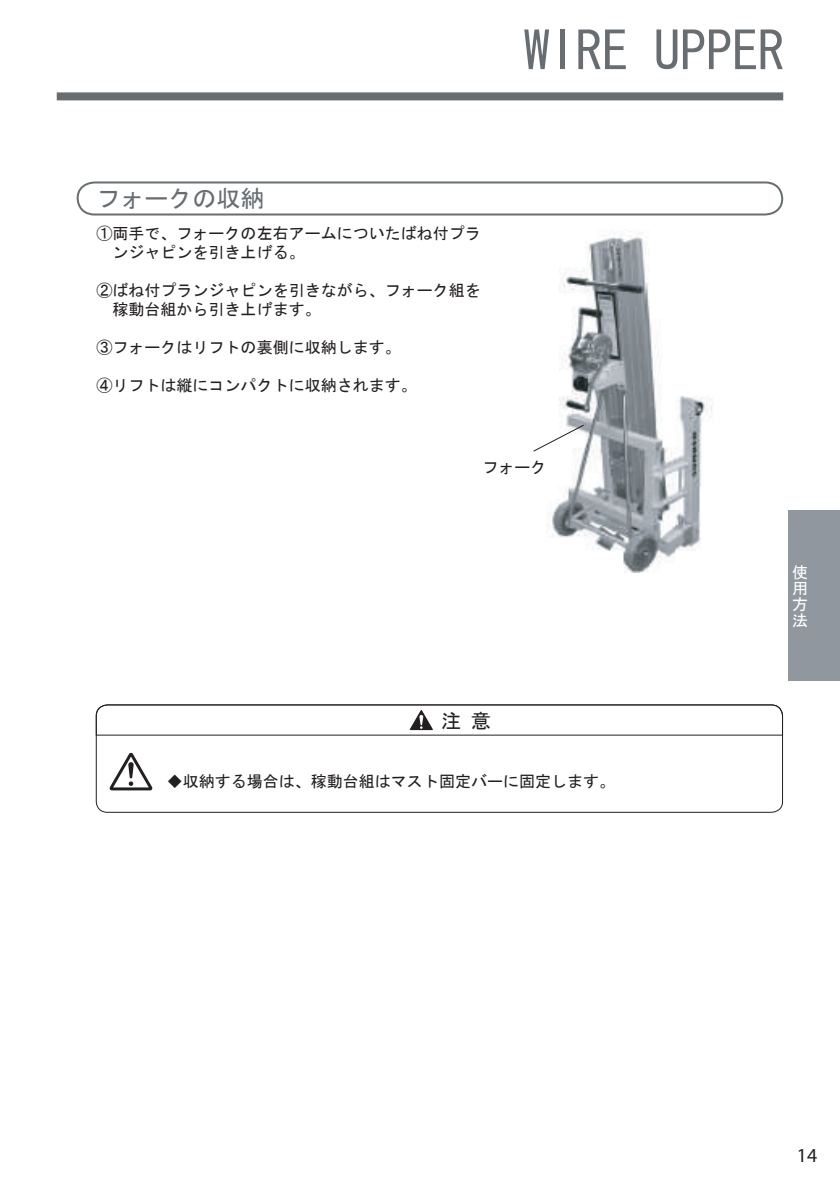
<style>
.page{position:relative;width:840px;height:1191px;background:#fff}
.page>*{position:absolute;margin:0;border:0;box-sizing:border-box;transform-origin:0 0}
.t1{font:52px "MS Gothic";color:#686d71}
.t2{font:24px "MS Gothic";color:#686d71}
.t3{font:20px "MS Gothic";color:#231f20}
.t4{font:19.8px "Myriad";color:#231f20}
.t5{font:16px/19px "MS Gothic";color:#231f20}
.t6{font:16px/16px "MS Gothic";color:#fff;text-align:justify}
</style>
<div class="page">
<div style="left:57px;top:92px;width:725px;height:8px;background:#686d71"></div>
<div style="left:788px;top:510px;width:51px;height:170px;background:#90979e"></div>
<svg style="left:76px;top:181px;width:707px;height:35px"></svg>
<svg style="left:95px;top:704px;width:688px;height:32px"></svg>
<div style="left:96px;top:704px;width:686px;height:108px;border:1px solid #231f20;border-radius:11px"></div>
<svg style="left:109px;top:753px;width:43px;height:37px"></svg>
<img style="left:548px;top:236px;width:164px;height:336px">
<svg style="left:533px;top:424px;width:51px;height:28px"></svg>
<h1 class="t1" style="left:523px;top:25px;width:261px">WIRE UPPER</h1>
<h2 class="t2" style="left:96px;top:186px;width:169px">フォークの収納</h2>
<p class="t5" style="left:96px;top:224px;width:385px">①両手で、フォークの左右アームについたばね付プラ　ンジャピンを引き上げる。</p>
<p class="t5" style="left:96px;top:281px;width:385px">②ばね付プランジャピンを引きながら、フォーク組を　稼動台組から引き上げます。</p>
<p class="t5" style="left:96px;top:338px;width:305px">③フォークはリフトの裏側に収納します。</p>
<p class="t5" style="left:96px;top:376px;width:321px">④リフトは縦にコンパクトに収納されます。</p>
<p class="t5" style="left:482px;top:458px;width:65px">フォーク</p>
<p class="t3" style="left:441px;top:710px;width:52px">注 意</p>
<p class="t5" style="left:167px;top:771px;width:449px">◆収納する場合は、稼動台組はマスト固定バーに固定します。</p>
<p class="t6" style="left:791px;top:564px;width:17px">使用方法</p>
<p class="t4" style="left:796px;top:1145px;width:22px">14</p>
</div>
